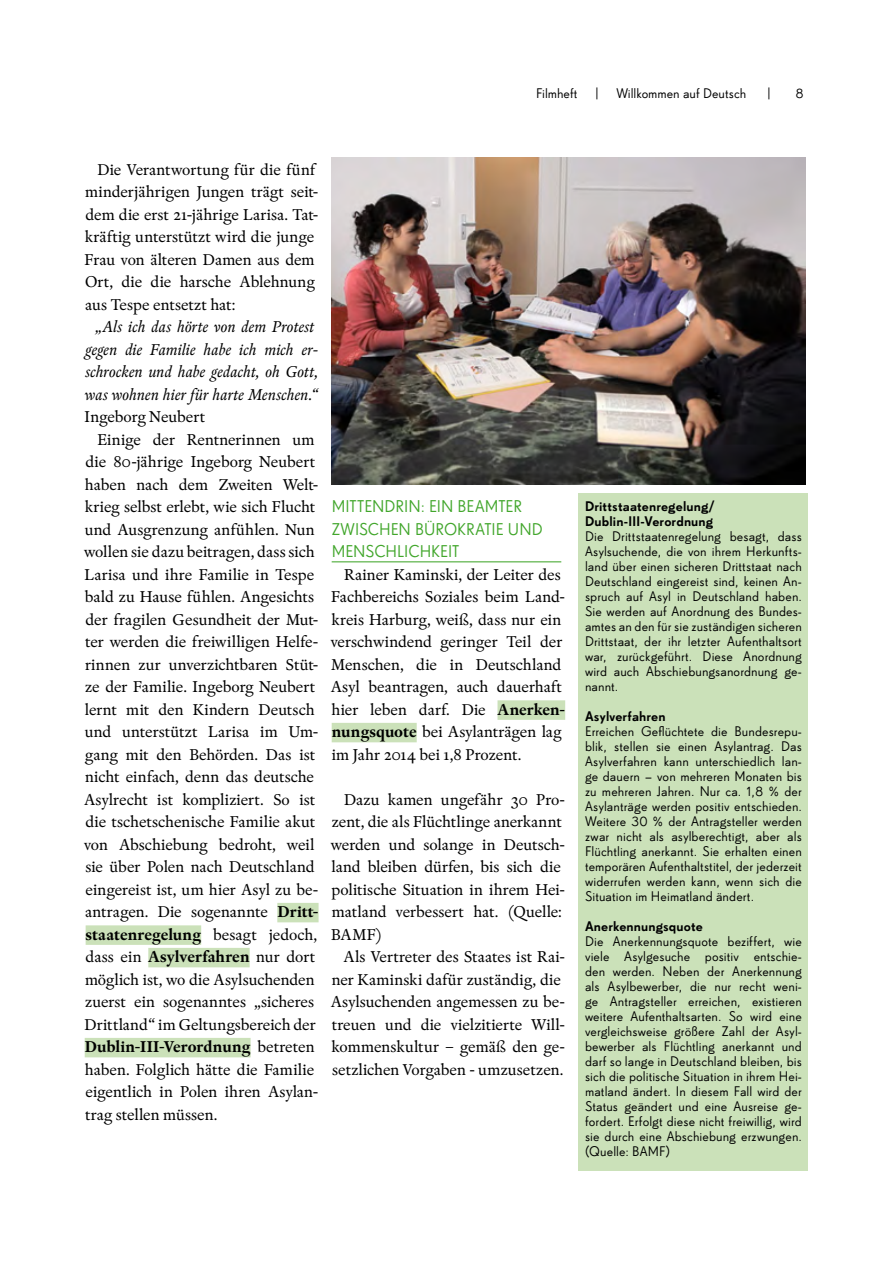
<style>
.page{position:relative;width:893px;height:1263px;background:#fff}
.page>*{position:absolute;margin:0;border:0;box-sizing:border-box;transform-origin:0 0}
.t1{font:16.5px/22.5px "Rongel";color:#000}
.t2{font:italic 16.5px/22.5px "Rongel";color:#000;text-align:center}
.t3{font:700 16.5px "Rongel";color:#000}
.t4{font:16.5px "Super Grotesk B Rg LF";color:#41a62b}
.t5{font:13.5px/15px "Super Grotesk B Rg LF";letter-spacing:.005em;color:#000;text-align:justify}
.t6{font:13.5px/15px "Super Grotesk B Med LF";letter-spacing:.01em;color:#000}
.s1{font-weight:700}
.s2{font-weight:400}
</style>
<div class="page">
<div style="left:277px;top:903px;width:42px;height:19px;background:#cbe1b9"></div>
<div style="left:86px;top:925px;width:115px;height:20px;background:#cbe1b9"></div>
<div style="left:148px;top:948px;width:102px;height:19px;background:#cbe1b9"></div>
<div style="left:85px;top:1038px;width:166px;height:19px;background:#cbe1b9"></div>
<hr style="left:332px;top:561px;width:229px;height:1px;background:#41a62b">
<div style="left:497px;top:700px;width:68px;height:20px;background:#cbe1b9"></div>
<div style="left:332px;top:723px;width:85px;height:19px;background:#cbe1b9"></div>
<div style="left:579px;top:493px;width:229px;height:677px;background:#cbe1b9"></div>
<img style="left:332px;top:157px;width:474px;height:328px">
<p class="t5" style="left:536px;top:86px;width:43px">Filmheft</p>
<p class="t5" style="left:594px;top:86px;width:153px">| Willkommen auf Deutsch</p>
<p class="t5" style="left:767px;top:86px;width:7px">|</p>
<p class="t5" style="left:795px;top:86px;width:10px">8</p>
<p class="t1" style="left:85px;top:158px;width:235px;text-indent:13px">Die Verantwortung für die fünf minderjährigen Jungen trägt seit&shy;dem die erst 21-jährige Larisa. Tat&shy;kräftig unterstützt wird die junge<br>Frau von älteren Damen aus dem<br>Ort, die die harsche Ablehnung aus Tespe entsetzt hat:</p>
<p class="t2" style="left:85px;top:316px;width:235px">„Als ich das hörte von dem Protest gegen die Familie habe ich mich er&shy;schrocken und habe gedacht, oh Gott, was wohnen hier für harte Menschen.“</p>
<p class="t1" style="left:85px;top:406px;width:122px">Ingeborg Neubert</p>
<p class="t1" style="left:97px;top:429px;width:219px">Einige der Rentnerinnen um</p>
<p class="t1" style="left:85px;top:451px;width:231px">die 80-jährige Ingeborg Neubert</p>
<p class="t1" style="left:85px;top:474px;width:235px">haben nach dem Zweiten Welt-</p>
<p class="t1" style="left:85px;top:496px;width:232px">krieg selbst erlebt, wie sich Flucht</p>
<p class="t1" style="left:85px;top:519px;width:231px">und Ausgrenzung anfühlen. Nun</p>
<p class="t1" style="left:84px;top:541px;width:232px">wollen sie dazu beitragen, dass sich</p>
<p class="t1" style="left:85px;top:564px;width:231px">Larisa und ihre Familie in Tespe</p>
<p class="t1" style="left:85px;top:586px;width:231px">bald zu Hause fühlen. Angesichts</p>
<p class="t1" style="left:85px;top:609px;width:234px">der fragilen Gesundheit der Mut-</p>
<p class="t1" style="left:85px;top:631px;width:235px">ter werden die freiwilligen Helfe-</p>
<p class="t1" style="left:85px;top:654px;width:235px">rinnen zur unverzichtbaren Stüt-</p>
<p class="t1" style="left:85px;top:676px;width:232px">ze der Familie. Ingeborg Neubert</p>
<p class="t1" style="left:85px;top:699px;width:231px">lernt mit den Kindern Deutsch</p>
<p class="t1" style="left:85px;top:721px;width:235px">und unterstützt Larisa im Um-</p>
<p class="t1" style="left:85px;top:744px;width:231px">gang mit den Behörden. Das ist</p>
<p class="t1" style="left:85px;top:766px;width:231px">nicht einfach, denn das deutsche</p>
<p class="t1" style="left:84px;top:789px;width:233px">Asylrecht ist kompliziert. So ist</p>
<p class="t1" style="left:85px;top:811px;width:231px">die tschetschenische Familie akut</p>
<p class="t1" style="left:84px;top:834px;width:232px">von Abschiebung bedroht, weil</p>
<p class="t1" style="left:85px;top:856px;width:231px">sie über Polen nach Deutschland</p>
<p class="t1" style="left:85px;top:879px;width:234px">eingereist ist, um hier Asyl zu be-</p>
<p class="t1" style="left:85px;top:901px;width:235px">antragen. Die sogenannte <span class="s1">Dritt-</span></p>
<p class="t3" style="left:86px;top:924px;width:233px">staatenregelung <span class="s2">besagt jedoch,</span></p>
<p class="t1" style="left:85px;top:946px;width:231px">dass ein <span class="s1">Asylverfahren</span> nur dort</p>
<p class="t1" style="left:85px;top:969px;width:231px">möglich ist, wo die Asylsuchenden</p>
<p class="t1" style="left:85px;top:991px;width:231px">zuerst ein sogenanntes „sicheres</p>
<p class="t1" style="left:85px;top:1014px;width:233px">Drittland“ im Geltungsbereich der</p>
<p class="t3" style="left:85px;top:1037px;width:231px">Dublin-III-Verordnung <span class="s2">betreten</span></p>
<p class="t1" style="left:85px;top:1059px;width:231px">haben. Folglich hätte die Familie</p>
<p class="t1" style="left:85px;top:1081px;width:234px">eigentlich in Polen ihren Asylan-</p>
<p class="t1" style="left:85px;top:1104px;width:134px">trag stellen müssen.</p>
<p class="t4" style="left:332px;top:497px;width:23px">Mittendrin</p>
<p class="t4" style="left:421px;top:497px;width:56px">: Ein Beamter</p>
<p class="t4" style="left:332px;top:519px;width:10px">zwis</p>
<p class="t4" style="left:368px;top:519px;width:66px">chen Bürokratie</p>
<p class="t4" style="left:508px;top:519px;width:12px">und</p>
<p class="t4" style="left:332px;top:542px;width:108px">Menschlichkeit</p>
<p class="t1" style="left:331px;top:563px;width:236px;text-indent:13px">Rainer Kaminski, der Leiter des<br>Fachbereichs Soziales beim Land&shy;kreis Harburg, weiß, dass nur ein verschwindend geringer Teil der<br>Menschen, die in Deutschland<br>Asyl beantragen, auch dauerhaft hier leben darf. Die <span class="s1">Anerken&shy;nungsquote</span> bei Asylanträgen lag im Jahr 2014 bei 1,8 Prozent.</p>
<p class="t1" style="left:331px;top:789px;width:236px;text-indent:13px">Dazu kamen ungefähr 30 Pro&shy;zent, die als Flüchtlinge anerkannt werden und solange in Deutsch&shy;land bleiben dürfen, bis sich die politische Situation in ihrem Hei&shy;matland verbessert hat. (Quelle:<br>BAMF)</p>
<p class="t1" style="left:331px;top:946px;width:236px;text-indent:13px">Als Vertreter des Staates ist Rai&shy;ner Kaminski dafür zuständig, die Asylsuchenden angemessen zu be&shy;treuen und die vielzitierte Will&shy;kommenskultur – gemäß den ge&shy;setzlichen Vorgaben - umzusetzen.</p>
<p class="t6" style="left:585px;top:498px;width:131px">Drittstaatenregelung/<br>Dublin-III-Verordnung</p>
<p class="t5" style="left:585px;top:529px;width:218px">Die Drittstaatenregelung besagt, dass Asylsuchende, die von ihrem Herkunfts&shy;land über einen sicheren Drittstaat nach Deutschland eingereist sind, keinen An&shy;spruch auf Asyl in Deutschland haben.<br>Sie werden auf Anordnung des Bundes&shy;amtes an den für sie zuständigen sicheren Drittstaat, der ihr letzter Aufenthaltsort war, zurückgeführt. Diese Anordnung wird auch Abschiebungsanordnung ge&shy;nannt.</p>
<p class="t6" style="left:585px;top:708px;width:82px">Asylverfahren</p>
<p class="t5" style="left:585px;top:724px;width:218px">Erreichen Geflüchtete die Bundesrepu&shy;blik, stellen sie einen Asylantrag. Das Asylverfahren kann unterschiedlich lan&shy;ge dauern – von mehreren Monaten bis zu mehreren Jahren. Nur ca. 1,8 % der Asylanträge werden positiv entschieden.<br>Weitere 30 % der Antragsteller werden zwar nicht als asylberechtigt, aber als Flüchtling anerkannt. Sie erhalten einen temporären Aufenthaltstitel, der jederzeit widerrufen werden kann, wenn sich die Situation im Heimatland ändert.</p>
<p class="t6" style="left:585px;top:918px;width:119px">Anerkennungsquote</p>
<p class="t5" style="left:585px;top:934px;width:218px">Die Anerkennungsquote beziffert, wie viele Asylgesuche positiv entschie&shy;den werden. Neben der Anerkennung als Asylbewerber, die nur recht weni&shy;ge Antragsteller erreichen, existieren weitere Aufenthaltsarten. So wird eine vergleichsweise größere Zahl der Asyl&shy;bewerber als Flüchtling anerkannt und darf so lange in Deutschland bleiben, bis sich die politische Situation in ihrem Hei&shy;matland ändert. In diesem Fall wird der Status geändert und eine Ausreise ge&shy;fordert. Erfolgt diese nicht freiwillig, wird sie durch eine Abschiebung erzwungen. (Quelle: BAMF)</p>
</div>
